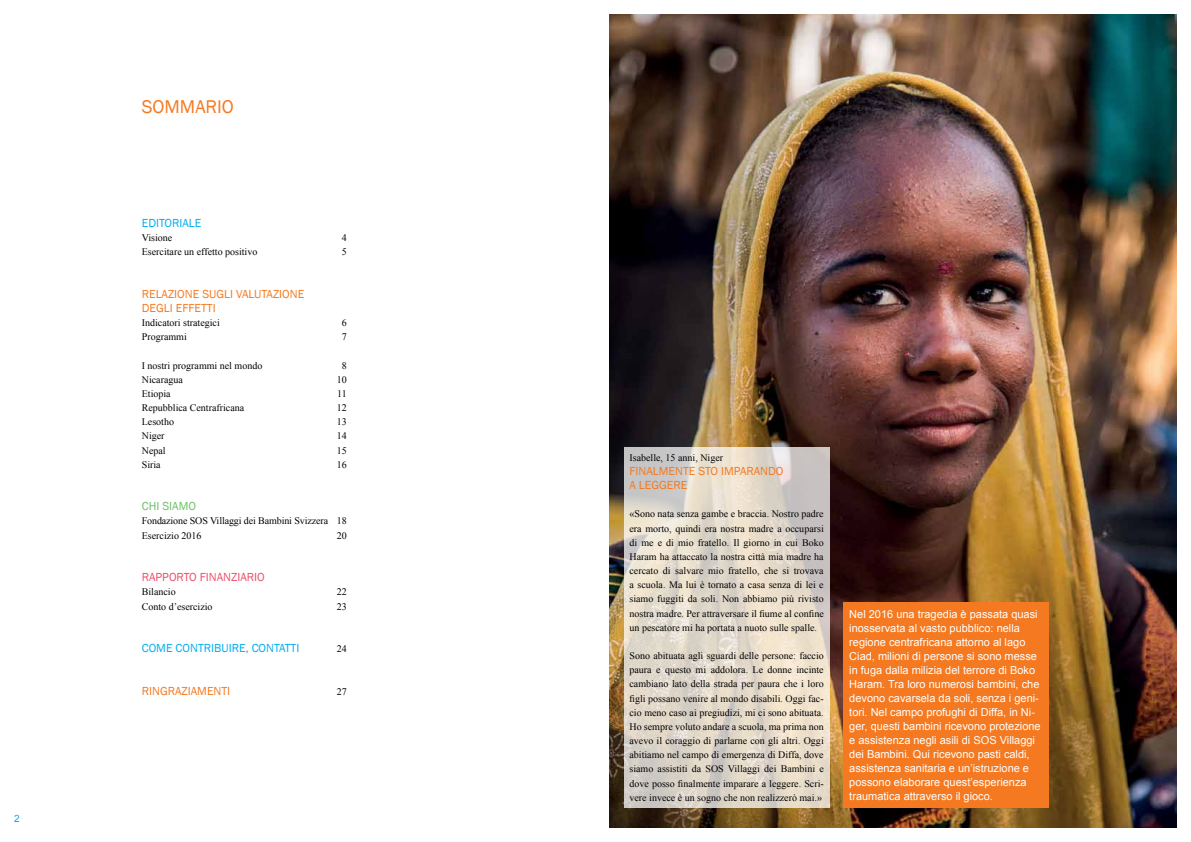
<style>
.page{position:relative;width:1191px;height:842px;background:#fff}
.page>*{position:absolute;margin:0;border:0;box-sizing:border-box;transform-origin:0 0}
.t1{font:19px "Franklin Gothic";color:#f47920}
.t2{font:12px/14.2px "Franklin Gothic";color:#f47920}
.t3{font:12px "Franklin Gothic";color:#00aeef}
.t4{font:12px "Franklin Gothic";color:#f04e69}
.t5{font:12px "Franklin Gothic";color:#6dc067}
.t6{font:11px/14px "Arial";color:#fff}
.t7{font:10px/14.2px "Times New Roman";color:#000;text-align:justify}
.t8{font:10px "Arial";color:#00aeef}
</style>
<div class="page">
<img style="left:609px;top:14px;width:567px;height:814px">
<div style="left:843px;top:602px;width:206px;height:206px;background:#f47920"></div>
<svg style="left:624px;top:447px;width:205px;height:361px;background:#e0d7ca"></svg>
<p class="t8" style="left:14px;top:812px;width:7px">2</p>
<h1 class="t1" style="left:142px;top:95px;width:94px">SOMMARIO</h1>
<p class="t3" style="left:142px;top:215px;width:14px">EDITORIALE</p>
<p class="t7" style="left:142px;top:230px;width:32px">Visione</p>
<p class="t7" style="left:342px;top:230px;width:6px">4</p>
<p class="t7" style="left:142px;top:245px;width:117px">Esercitare un effetto positivo</p>
<p class="t7" style="left:342px;top:245px;width:6px">5</p>
<p class="t2" style="left:142px;top:287px;width:15px">RELAZIONE</p>
<p class="t2" style="left:202px;top:287px;width:7px">SUGLI</p>
<p class="t2" style="left:236px;top:287px;width:70px">VALUTAZIONE</p>
<p class="t2" style="left:142px;top:301px;width:75px">DEGLI EFFETTI</p>
<p class="t7" style="left:142px;top:315px;width:80px">Indicatori strategici</p>
<p class="t7" style="left:342px;top:315px;width:6px">6</p>
<p class="t7" style="left:142px;top:330px;width:46px">Programmi</p>
<p class="t7" style="left:342px;top:330px;width:6px">7</p>
<p class="t7" style="left:142px;top:358px;width:122px">I nostri programmi nel mondo</p>
<p class="t7" style="left:342px;top:358px;width:6px">8</p>
<p class="t7" style="left:142px;top:372px;width:43px">Nicaragua</p>
<p class="t7" style="left:337px;top:372px;width:11px">10</p>
<p class="t7" style="left:142px;top:386px;width:30px">Etiopia</p>
<p class="t7" style="left:337px;top:386px;width:11px">11</p>
<p class="t7" style="left:142px;top:400px;width:104px">Repubblica Centrafricana</p>
<p class="t7" style="left:337px;top:400px;width:11px">12</p>
<p class="t7" style="left:142px;top:415px;width:34px">Lesotho</p>
<p class="t7" style="left:337px;top:415px;width:11px">13</p>
<p class="t7" style="left:142px;top:429px;width:24px">Niger</p>
<p class="t7" style="left:337px;top:429px;width:11px">14</p>
<p class="t7" style="left:142px;top:443px;width:25px">Nepal</p>
<p class="t7" style="left:337px;top:443px;width:11px">15</p>
<p class="t7" style="left:142px;top:457px;width:20px">Siria</p>
<p class="t7" style="left:337px;top:457px;width:11px">16</p>
<p class="t5" style="left:142px;top:499px;width:29px">CHI SIAMO</p>
<p class="t7" style="left:142px;top:514px;width:206px">Fondazione SOS Villaggi dei Bambini Svizzera 18<br>Esercizio 2016</p>
<p class="t7" style="left:337px;top:528px;width:11px">20</p>
<p class="t4" style="left:142px;top:570px;width:16px">RAPPORTO</p>
<p class="t4" style="left:200px;top:570px;width:7px">FINANZIARIO</p>
<p class="t7" style="left:142px;top:585px;width:35px">Bilancio</p>
<p class="t7" style="left:337px;top:585px;width:11px">22</p>
<p class="t7" style="left:142px;top:599px;width:72px">Conto d’esercizio</p>
<p class="t7" style="left:337px;top:599px;width:11px">23</p>
<p class="t3" style="left:142px;top:641px;width:16px">COME</p>
<p class="t3" style="left:176px;top:641px;width:8px">CONTRIBUIRE</p>
<p class="t3" style="left:246px;top:641px;width:13px">, CONTATTI</p>
<p class="t7" style="left:337px;top:641px;width:11px">24</p>
<p class="t2" style="left:142px;top:684px;width:15px">RINGRAZIAMENTI</p>
<p class="t7" style="left:337px;top:684px;width:11px">27</p>
<p class="t7" style="left:629px;top:450px;width:95px">Isabelle, 15 anni, Niger</p>
<p class="t2" style="left:629px;top:464px;width:155px">FINALMENTE STO IMPARANDO<br>A LEGGERE</p>
<p class="t7" style="left:629px;top:507px;width:196px">«Sono nata senza gambe e braccia. Nostro padre era morto, quindi era nostra madre a occuparsi di me e di mio fratello. Il giorno in cui Boko Haram ha attaccato la nostra città mia madre ha cercato di salvare mio fratello, che si trovava a scuola. Ma lui è tornato a casa senza di lei e siamo fuggiti da soli. Non abbiamo più rivisto nostra madre. Per attraversare il fiume al confine un pescatore mi ha portata a nuoto sulle spalle.</p>
<p class="t7" style="left:629px;top:648px;width:196px">Sono abituata agli sguardi delle persone: faccio paura e questo mi addolora. Le donne incinte cambiano lato della strada per paura che i loro figli possano venire al mondo disabili. Oggi fac&shy;cio meno caso ai pregiudizi, mi ci sono abituata.<br>Ho sempre voluto andare a scuola, ma prima non avevo il coraggio di parlarne con gli altri. Oggi abitiamo nel campo di emergenza di Diffa, dove siamo assistiti da SOS Villaggi dei Bambini e dove posso finalmente imparare a leggere. Scri&shy;vere invece è un sogno che non realizzerò mai.»</p>
<p class="t6" style="left:849px;top:607px;width:193px">Nel 2016 una tragedia è passata quasi inosservata al vasto pubblico: nella regione centrafricana attorno al lago Ciad, milioni di persone si sono messe in fuga dalla milizia del terrore di Boko Haram. Tra loro numerosi bambini, che devono cavarsela da soli, senza i geni&shy;tori. Nel campo profughi di Diffa, in Ni&shy;ger, questi bambini ricevono protezione e assistenza negli asili di SOS Villaggi dei Bambini. Qui ricevono pasti caldi, assistenza sanitaria e un’istruzione e possono elaborare quest’esperienza traumatica attraverso il gioco.</p>
</div>
